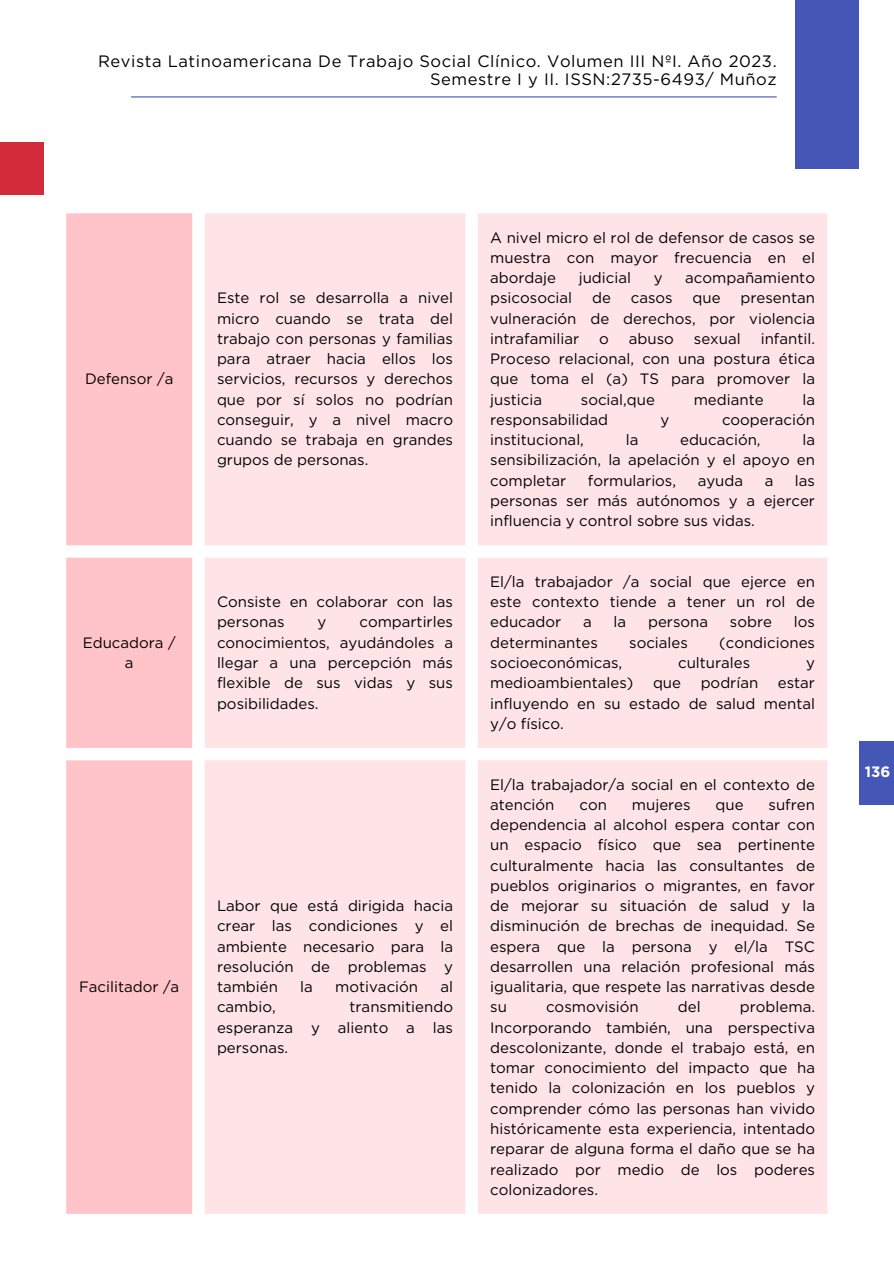
<style>
.page{position:relative;width:894px;height:1264px;background:#fff}
.page>*{position:absolute;margin:0;border:0;box-sizing:border-box;transform-origin:0 0}
.t1{font:16.5px/18px "Gotham";letter-spacing:.035em;color:#000;text-align:right}
.t2{font:15px/20.2px "Gotham";color:#000;text-align:justify}
.t3{font:700 15px "Gotham";color:#fff}
</style>
<div class="page">
<div style="left:795px;top:0;width:64px;height:168px;background:#4456b6"></div>
<div style="left:0;top:142px;width:43px;height:52px;background:#d42b3a"></div>
<div style="left:859px;top:740px;width:34px;height:64px;background:#4456b6"></div>
<hr style="left:131px;top:96px;width:645px;height:1px;background:#4456b6">
<div style="left:66px;top:213px;width:126px;height:1000px;background:#ffc4c9"></div>
<div style="left:205px;top:213px;width:622px;height:1000px;background:#ffe4e7"></div>
<p class="t1" style="left:98px;top:52px;width:680px">Revista Latinoamericana De Trabajo Social Clínico. Volumen III NºI. Año 2023.<br>Semestre I y II. ISSN:2735-6493/ Muñoz</p>
<p class="t2" style="left:85px;top:369px;width:90px">Defensor /a</p>
<p class="t2" style="left:83px;top:632px;width:94px;text-align:center">Educadora / a</p>
<p class="t2" style="left:79px;top:976px;width:102px">Facilitador /a</p>
<p class="t2" style="left:217px;top:288px;width:237px">Este rol se desarrolla a nivel micro cuando se trata del trabajo con personas y familias para atraer hacia ellos los servicios, recursos y derechos que por sí solos no podrían conseguir, y a nivel macro cuando se trabaja en grandes grupos de personas.</p>
<p class="t2" style="left:217px;top:591px;width:237px">Consiste en colaborar con las personas</p>
<p class="t2" style="left:217px;top:612px;width:237px;text-indent:142px">compartirles conocimientos, ayudándoles a llegar a una percepción más flexible de sus vidas y sus posibilidades.</p>
<p class="t2" style="left:317px;top:612px;width:10px">y</p>
<p class="t2" style="left:217px;top:895px;width:237px">Labor que está dirigida hacia crear las condiciones y el ambiente necesario para la resolución de problemas y también</p>
<p class="t2" style="left:300px;top:976px;width:14px">la</p>
<p class="t2" style="left:335px;top:976px;width:84px">motivación</p>
<p class="t2" style="left:440px;top:976px;width:14px">al</p>
<p class="t2" style="left:217px;top:996px;width:60px">cambio,</p>
<p class="t2" style="left:217px;top:996px;width:237px;text-indent:132px">transmitiendo esperanza y aliento a las personas.</p>
<p class="t2" style="left:490px;top:227px;width:326px">A nivel micro el rol de defensor de casos se muestra con mayor frecuencia en el abordaje</p>
<p class="t2" style="left:578px;top:267px;width:54px">judicial</p>
<p class="t2" style="left:653px;top:267px;width:10px">y</p>
<p class="t2" style="left:685px;top:267px;width:131px">acompañamiento</p>
<p class="t2" style="left:490px;top:288px;width:83px">psicosocial</p>
<p class="t2" style="left:592px;top:288px;width:20px">de</p>
<p class="t2" style="left:630px;top:288px;width:43px">casos</p>
<p class="t2" style="left:692px;top:288px;width:30px">que</p>
<p class="t2" style="left:490px;top:288px;width:326px;text-indent:250px">presentan vulneración de derechos, por violencia intrafamiliar</p>
<p class="t2" style="left:490px;top:328px;width:326px;text-indent:270px">infantil.<br>Proceso relacional, con una postura ética que toma el (a) TS para promover la justicia</p>
<p class="t2" style="left:599px;top:328px;width:11px">o</p>
<p class="t2" style="left:628px;top:328px;width:47px">abuso</p>
<p class="t2" style="left:693px;top:328px;width:48px">sexual</p>
<p class="t2" style="left:580px;top:389px;width:76px">social,que</p>
<p class="t2" style="left:693px;top:389px;width:71px">mediante</p>
<p class="t2" style="left:802px;top:389px;width:14px">la</p>
<p class="t2" style="left:490px;top:409px;width:119px">responsabilidad</p>
<p class="t2" style="left:660px;top:409px;width:10px">y</p>
<p class="t2" style="left:721px;top:409px;width:94px">cooperación</p>
<p class="t2" style="left:490px;top:429px;width:95px">institucional,</p>
<p class="t2" style="left:625px;top:429px;width:14px">la</p>
<p class="t2" style="left:680px;top:429px;width:82px">educación,</p>
<p class="t2" style="left:490px;top:429px;width:326px;text-indent:312px">la sensibilización, la apelación y el apoyo en completar</p>
<p class="t2" style="left:587px;top:470px;width:90px">formularios,</p>
<p class="t2" style="left:697px;top:470px;width:47px">ayuda</p>
<p class="t2" style="left:764px;top:470px;width:10px">a</p>
<p class="t2" style="left:490px;top:470px;width:326px;text-indent:304px">las personas ser más autónomos y a ejercer influencia y control sobre sus vidas.</p>
<p class="t2" style="left:490px;top:571px;width:326px">El/la trabajador /a social que ejerce en este contexto tiende a tener un rol de educador</p>
<p class="t2" style="left:583px;top:612px;width:10px">a</p>
<p class="t2" style="left:613px;top:612px;width:14px">la</p>
<p class="t2" style="left:648px;top:612px;width:61px">persona</p>
<p class="t2" style="left:729px;top:612px;width:44px">sobre</p>
<p class="t2" style="left:793px;top:612px;width:23px">los</p>
<p class="t2" style="left:490px;top:632px;width:109px">determinantes</p>
<p class="t2" style="left:629px;top:632px;width:60px">sociales</p>
<p class="t2" style="left:719px;top:632px;width:97px">(condiciones</p>
<p class="t2" style="left:490px;top:652px;width:133px">socioeconómicas,</p>
<p class="t2" style="left:678px;top:652px;width:74px">culturales</p>
<p class="t2" style="left:805px;top:652px;width:10px">y</p>
<p class="t2" style="left:490px;top:672px;width:145px">medioambientales)</p>
<p class="t2" style="left:652px;top:672px;width:30px">que</p>
<p class="t2" style="left:700px;top:672px;width:59px">podrían</p>
<p class="t2" style="left:490px;top:672px;width:326px;text-indent:287px">estar influyendo en su estado de salud mental y/o físico.</p>
<h1 class="t2" style="left:490px;top:774px;width:326px">El/la trabajador/a social en el contexto de atención</h1>
<h1 class="t2" style="left:490px;top:794px;width:326px;text-indent:278px">sufren dependencia al alcohol espera contar con un espacio físico que sea pertinente culturalmente hacia las consultantes de pueblos originarios o migrantes, en favor de mejorar su situación de salud y la disminución de brechas de inequidad. Se espera que la persona y el/la TSC desarrollen una relación profesional más igualitaria, que respete las narrativas desde su</h1>
<h1 class="t2" style="left:579px;top:794px;width:29px">con</h1>
<h1 class="t2" style="left:631px;top:794px;width:60px">mujeres</h1>
<h1 class="t2" style="left:715px;top:794px;width:30px">que</h1>
<h1 class="t2" style="left:546px;top:996px;width:94px">cosmovisión</h1>
<h1 class="t2" style="left:677px;top:996px;width:24px">del</h1>
<h1 class="t2" style="left:490px;top:996px;width:326px;text-indent:250px">problema.<br>Incorporando también, una perspectiva descolonizante, donde el trabajo está, en tomar conocimiento del impacto que ha tenido la colonización en los pueblos y comprender cómo las personas han vivido históricamente esta experiencia, intentado reparar de alguna forma el daño que se ha realizado por medio de los poderes colonizadores.</h1>
<p class="t3" style="left:864px;top:762px;width:27px">136</p>
</div>
